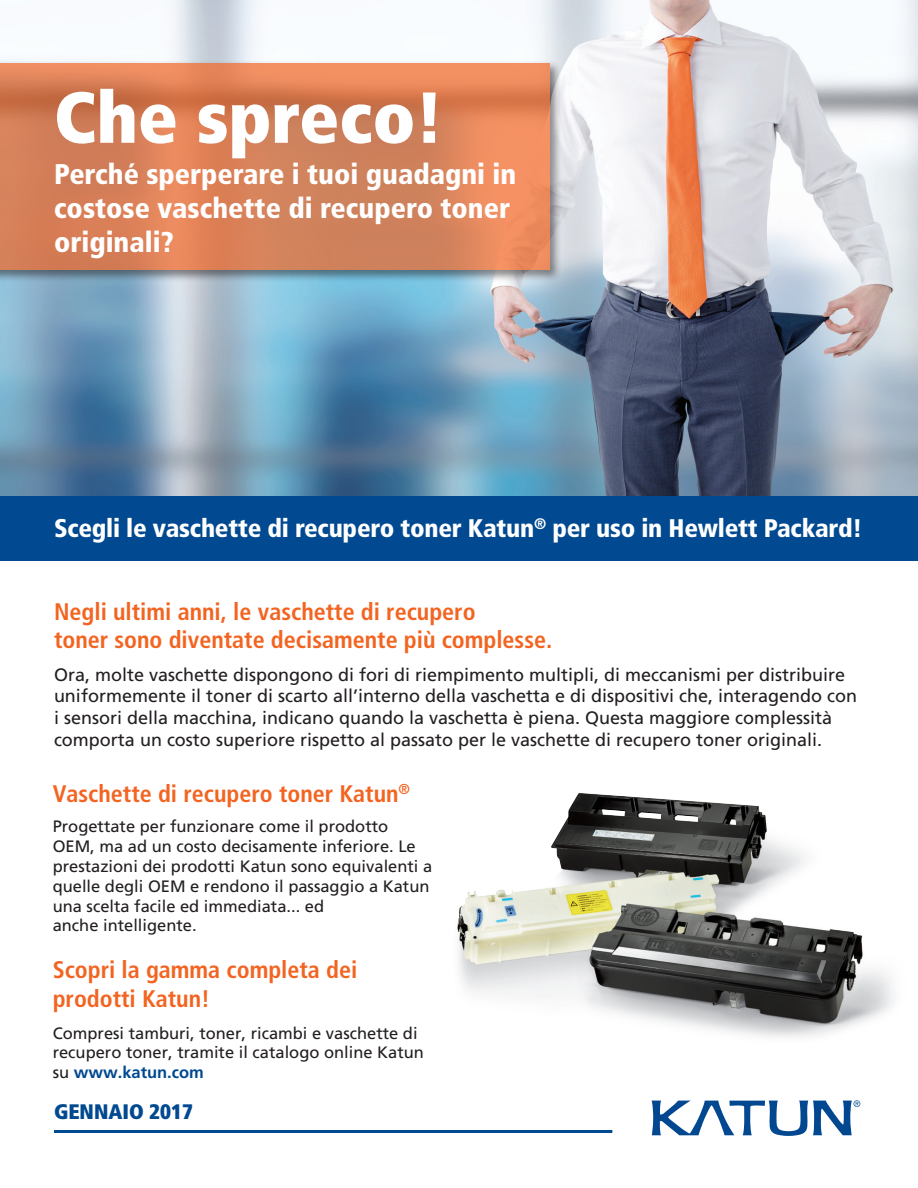
<style>
.page{position:relative;width:918px;height:1188px;background:#fff}
.page>*{position:absolute;margin:0;border:0;box-sizing:border-box;transform-origin:0 0}
.t1{font:900 condensed 72px "Frutiger";color:#fff}
.t2{font:900 condensed 28.5px/34.2px "Frutiger";color:#fff}
.t3{font:900 condensed 25.5px "Frutiger";letter-spacing:-.01em;color:#fff}
.t4{font:700 condensed 24px/28.8px "Frutiger";color:#f36421}
.t5{font:900 condensed 21px "Frutiger";color:#014990}
.t6{font:18px/21.6px "Frutiger";color:#231f20}
.t7{font:16.5px/19.8px "Frutiger";color:#231f20}
.s1{font-weight:700;color:#014990}
</style>
<div class="page">
<svg style="left:652px;top:1100px;width:208px;height:36px"></svg>
<hr style="left:54px;top:1130px;width:558px;height:3px;background:#014990">
<img style="left:457px;top:793px;width:437px;height:244px">
<img style="left:0;top:0;width:918px;height:497px">
<div style="left:0;top:60px;width:562px;height:222px;background:#231f20;opacity:.75"></div>
<svg style="left:0;top:63px;width:550px;height:207px;background:#da8159"></svg>
<div style="left:0;top:497px;width:918px;height:64px;background:#014990"></div>
<p class="t1" style="left:54px;top:74px;width:391px">Che spreco!</p>
<p class="t2" style="left:54px;top:157px;width:464px">Perché sperperare i tuoi guadagni in costose vaschette di recupero toner originali?</p>
<p class="t3" style="left:54px;top:513px;width:810px">Scegli le vaschette di recupero toner Katun<sup>®</sup> per uso in Hewlett Packard!</p>
<p class="t4" style="left:54px;top:597px;width:500px">Negli ultimi anni, le vaschette di recupero<br>toner sono diventate decisamente più complesse.</p>
<p class="t6" style="left:54px;top:663px;width:805px">Ora, molte vaschette dispongono di fori di riempimento multipli, di meccanismi per distribuire uniformemente il toner di scarto all’interno della vaschetta e di dispositivi che, interagendo con i sensori della macchina, indicano quando la vaschetta è piena. Questa maggiore complessità comporta un costo superiore rispetto al passato per le vaschette di recupero toner originali.</p>
<p class="t4" style="left:53px;top:779px;width:359px">Vaschette di recupero toner Katun<sup>®</sup></p>
<p class="t7" style="left:53px;top:817px;width:381px">Progettate per funzionare come il prodotto OEM, ma ad un costo decisamente inferiore. Le prestazioni dei prodotti Katun sono equivalenti a quelle degli OEM e rendono il passaggio a Katun una scelta facile ed immediata... ed<br>anche intelligente.</p>
<p class="t4" style="left:53px;top:955px;width:306px">Scopri la gamma completa dei prodotti Katun!</p>
<p class="t7" style="left:53px;top:1023px;width:373px">Compresi tamburi, toner, ricambi e vaschette di recupero toner, tramite il catalogo online Katun su <span class="s1">www.katun.com</span></p>
<p class="t5" style="left:54px;top:1099px;width:140px">GENNAIO 2017</p>
</div>
